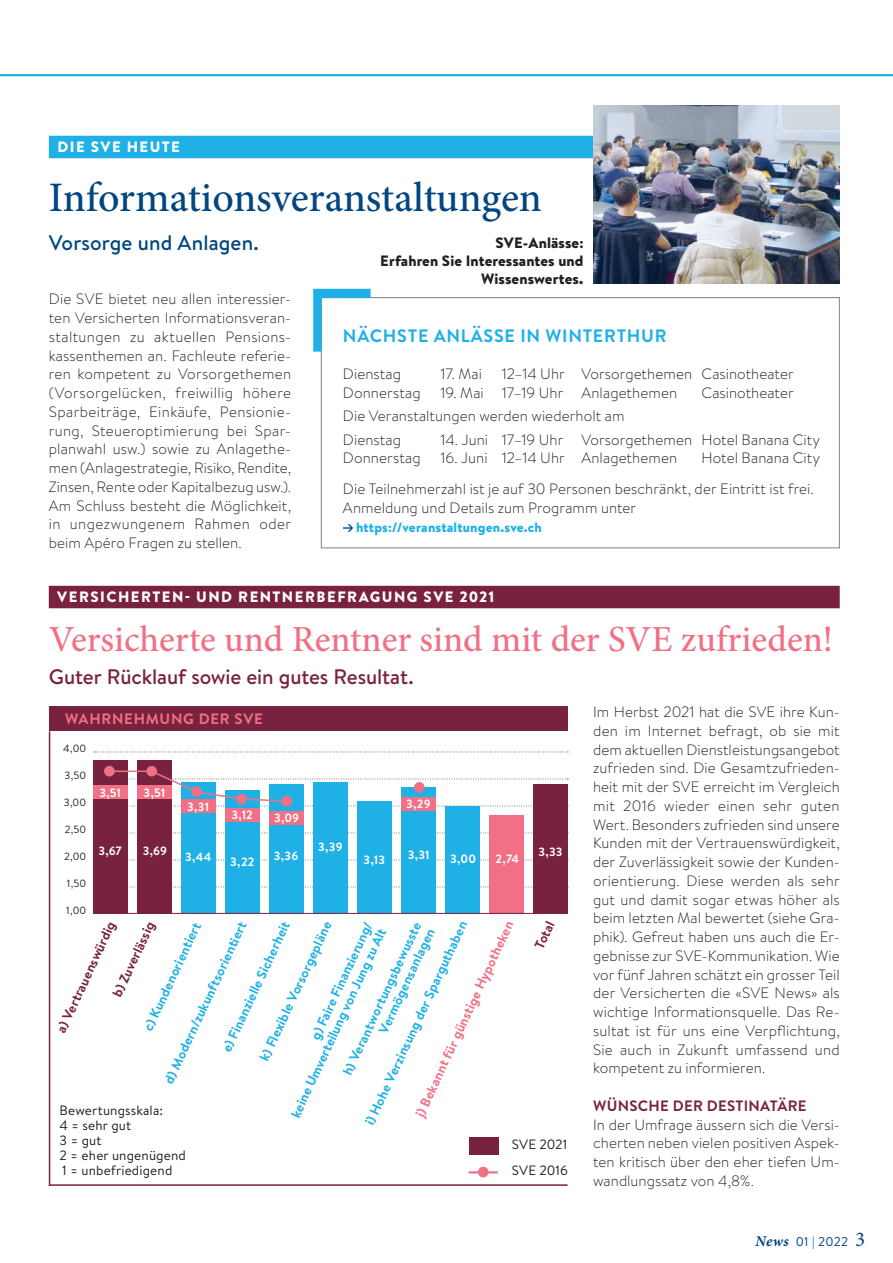
<style>
.page{position:relative;width:893px;height:1263px;background:#fff}
.page>*{position:absolute;margin:0;border:0;box-sizing:border-box;transform-origin:0 0}
.t1{font:500 42px "Minion Pro";letter-spacing:-.005em;color:#004680}
.t2{font:500 36.75px "Minion Pro";color:#f17085}
.t3{font:500 21px "Brandon Text";letter-spacing:-.005em;color:#79223f}
.t4{font:500 21px "Brandon Text";letter-spacing:.005em;color:#004680}
.t5{font:700 18px "Brandon Text";letter-spacing:.04em;color:#1fb0e6}
.t6{font:300 15px/18.8px "Brandon Text";letter-spacing:.005em;color:#231f20;text-align:justify}
.t7{font:900 15px/18px "Brandon Text";letter-spacing:.005em;color:#231f20;text-align:right}
.t8{font:900 15px "Brandon Text";letter-spacing:.1em;color:#fff}
.t9{font:700 15px "Brandon Text";letter-spacing:.02em;color:#79223f}
.t10{font:700 15px "Brandon Text";letter-spacing:.05em;color:#f17085}
.t11{font:700 13.5px/15px "Brandon Text";color:#1fb0e6;text-align:right}
.t12{font:13.5px/15px "Brandon Text";letter-spacing:.01em;color:#231f20}
.t13{font:700 13.5px "Brandon Text";color:#79223f}
.t14{font:900 13.5px "Brandon Text";letter-spacing:.01em;color:#1fb0e6}
.t15{font:700 13.5px "Brandon Text";color:#f17085}
.t16{font:12.75px "Brandon Text";letter-spacing:.02em;color:#004680}
.t17{font:700 12px "Brandon Text";letter-spacing:.005em;color:#fff}
.t18{font:10.5px "Brandon Text";letter-spacing:.02em;color:#231f20}
.s1{font-family:"Minion Pro";font-weight:700;font-style:italic;font-size:15px}
.s2{font-family:"Minion Pro";font-size:21px}
</style>
<div class="page">
<hr style="left:0;top:74px;width:893px;height:2px;background:#1fb0e6">
<div style="left:49px;top:586px;width:791px;height:22px;background:#79223f"></div>
<div style="left:49px;top:136px;width:544px;height:22px;background:#1fb0e6"></div>
<svg style="left:343px;top:524px;width:10px;height:8px"></svg>
<div style="left:321px;top:297px;width:519px;height:251px;border:1px solid #808285"></div>
<svg style="left:313px;top:289px;width:58px;height:63px"></svg>
<hr style="left:49px;top:731px;width:1px;height:455px;background:#79223f">
<hr style="left:49px;top:1184px;width:519px;height:2px;background:#79223f">
<div style="left:49px;top:706px;width:519px;height:25px;background:#79223f"></div>
<div style="left:469px;top:1137px;width:30px;height:17px;background:#79223f"></div>
<hr style="left:469px;top:1171px;width:29px;height:2px;background:#f17085">
<div style="left:478px;top:1167px;width:11px;height:10px;background:#f17085;border-radius:50%"></div>
<svg style="left:127px;top:833px;width:407px;height:1px"></svg>
<svg style="left:127px;top:860px;width:407px;height:1px"></svg>
<svg style="left:127px;top:887px;width:407px;height:1px"></svg>
<div style="left:93px;top:760px;width:34px;height:153px;background:#79223f"></div>
<div style="left:93px;top:786px;width:34px;height:13px;background:#f17085"></div>
<div style="left:138px;top:760px;width:34px;height:153px;background:#79223f"></div>
<div style="left:181px;top:782px;width:34px;height:131px;background:#1fb0e6"></div>
<div style="left:225px;top:790px;width:34px;height:123px;background:#1fb0e6"></div>
<div style="left:269px;top:784px;width:35px;height:129px;background:#1fb0e6"></div>
<div style="left:357px;top:801px;width:34px;height:112px;background:#1fb0e6"></div>
<div style="left:401px;top:787px;width:34px;height:126px;background:#1fb0e6"></div>
<div style="left:446px;top:806px;width:34px;height:107px;background:#1fb0e6"></div>
<div style="left:490px;top:815px;width:34px;height:98px;background:#f17085"></div>
<div style="left:313px;top:782px;width:34px;height:131px;background:#1fb0e6"></div>
<hr style="left:93px;top:913px;width:475px;height:1px;background:#79223f">
<svg style="left:94px;top:752px;width:474px;height:1px"></svg>
<div style="left:534px;top:784px;width:34px;height:129px;background:#79223f"></div>
<div style="left:104px;top:766px;width:11px;height:10px;background:#f17085;border-radius:50%"></div>
<svg style="left:94px;top:770px;width:474px;height:37px"></svg>
<div style="left:146px;top:766px;width:11px;height:10px;background:#f17085;border-radius:50%"></div>
<div style="left:191px;top:786px;width:11px;height:11px;background:#f17085;border-radius:50%"></div>
<div style="left:236px;top:794px;width:11px;height:10px;background:#f17085;border-radius:50%"></div>
<div style="left:281px;top:796px;width:11px;height:10px;background:#f17085;border-radius:50%"></div>
<div style="left:138px;top:786px;width:34px;height:13px;background:#f17085"></div>
<div style="left:181px;top:800px;width:34px;height:13px;background:#f17085"></div>
<div style="left:225px;top:808px;width:34px;height:13px;background:#f17085"></div>
<div style="left:270px;top:811px;width:34px;height:13px;background:#f17085"></div>
<div style="left:401px;top:797px;width:34px;height:14px;background:#f17085"></div>
<img style="left:593px;top:106px;width:247px;height:178px">
<p class="t8" style="left:57px;top:137px;width:124px">DIE SVE HEUTE</p>
<h1 class="t1" style="left:49px;top:169px;width:495px">Informationsveranstaltungen</h1>
<h3 class="t4" style="left:49px;top:228px;width:211px">Vorsorge und Anlagen.</h3>
<p class="t6" style="left:49px;top:289px;width:244px">Die SVE bietet neu allen interessier&shy;ten Versicherten Informationsveran&shy;staltungen zu aktuellen Pensions&shy;kassenthemen an. Fachleute referie&shy;ren kompetent zu Vorsorgethemen (Vorsorgelücken, freiwillig höhere Sparbeiträge, Einkäufe, Pensionie&shy;rung, Steueroptimierung bei Spar&shy;planwahl usw.) sowie zu Anlagethe&shy;men (Anlagestrategie, Risiko, Rendite, Zinsen, Rente oder Kapitalbezug usw.).<br>Am Schluss besteht die Möglichkeit, in ungezwungenem Rahmen oder beim Apéro Fragen zu stellen.</p>
<p class="t7" style="left:380px;top:233px;width:205px">SVE-Anlässe:<br>Erfahren Sie Interessantes und<br>Wissenswertes.</p>
<p class="t5" style="left:343px;top:323px;width:325px">NÄCHSTE ANLÄSSE IN WINTERTHUR</p>
<p class="t6" style="left:343px;top:364px;width:60px">Dienstag</p>
<p class="t6" style="left:440px;top:364px;width:43px">17. Mai</p>
<p class="t6" style="left:502px;top:364px;width:293px">12–14 Uhr Vorsorgethemen Casinotheater</p>
<p class="t6" style="left:343px;top:383px;width:79px">Donnerstag</p>
<p class="t6" style="left:440px;top:383px;width:238px">19. Mai 17–19 Uhr Anlagethemen</p>
<p class="t6" style="left:701px;top:383px;width:94px">Casinotheater</p>
<p class="t6" style="left:343px;top:404px;width:283px;line-height:23.2px">Die Veranstaltungen werden wiederholt am<br>Dienstag</p>
<p class="t6" style="left:440px;top:430px;width:381px">14. Juni 17–19 Uhr Vorsorgethemen Hotel Banana City</p>
<p class="t6" style="left:343px;top:448px;width:79px">Donnerstag</p>
<p class="t6" style="left:440px;top:448px;width:238px">16. Juni 12–14 Uhr Anlagethemen</p>
<p class="t6" style="left:343px;top:442px;width:478px;line-height:30.8px;text-indent:358px">Hotel Banana City<br>Die Teilnehmerzahl ist je auf 30 Personen beschränkt, der Eintritt ist frei.</p>
<p class="t6" style="left:343px;top:498px;width:295px">Anmeldung und Details zum Programm unter</p>
<p class="t14" style="left:356px;top:517px;width:187px">https://veranstaltungen.sve.ch</p>
<p class="t8" style="left:57px;top:587px;width:439px">VERSICHERTEN- UND RENTNERBEFRAGUNG SVE 2021</p>
<h2 class="t2" style="left:49px;top:614px;width:786px">Versicherte und Rentner sind mit der SVE zufrieden!</h2>
<h3 class="t3" style="left:49px;top:662px;width:366px">Guter Rücklauf sowie ein gutes Resultat.</h3>
<p class="t10" style="left:65px;top:709px;width:199px">WAHRNEHMUNG DER SVE</p>
<p class="t18" style="left:63px;top:741px;width:25px">4,00</p>
<p class="t18" style="left:65px;top:768px;width:23px">3,50</p>
<p class="t18" style="left:64px;top:795px;width:24px">3,00</p>
<p class="t18" style="left:65px;top:822px;width:23px">2,50</p>
<p class="t18" style="left:64px;top:849px;width:24px">2,00</p>
<p class="t18" style="left:67px;top:876px;width:21px">1,50</p>
<p class="t18" style="left:66px;top:903px;width:22px">1,00</p>
<p class="t13" style="left:52px;top:1028px;width:123px;rotate:-65deg">a) Vertrauenswürdig</p>
<p class="t17" style="left:99px;top:784px;width:23px">3,51</p>
<p class="t17" style="left:144px;top:784px;width:23px">3,51</p>
<p class="t17" style="left:406px;top:796px;width:26px">3,29</p>
<p class="t17" style="left:187px;top:798px;width:23px">3,31</p>
<p class="t17" style="left:232px;top:806px;width:23px">3,12</p>
<p class="t17" style="left:274px;top:810px;width:27px">3,09</p>
<p class="t17" style="left:318px;top:838px;width:26px">3,39</p>
<p class="t17" style="left:538px;top:844px;width:26px">3,33</p>
<p class="t17" style="left:98px;top:843px;width:25px">3,67</p>
<p class="t17" style="left:143px;top:842px;width:26px">3,69</p>
<p class="t17" style="left:185px;top:849px;width:28px">3,44</p>
<p class="t17" style="left:230px;top:853px;width:26px">3,22</p>
<p class="t17" style="left:274px;top:848px;width:26px">3,36</p>
<p class="t17" style="left:364px;top:851px;width:23px">3,13</p>
<p class="t17" style="left:408px;top:847px;width:23px">3,31</p>
<p class="t17" style="left:450px;top:850px;width:27px">3,00</p>
<p class="t17" style="left:495px;top:850px;width:25px">2,74</p>
<p class="t13" style="left:108px;top:992px;width:83px;rotate:-65deg">b) Zuverlässig</p>
<p class="t13" style="left:530px;top:944px;width:31px;rotate:-65deg">Total</p>
<p class="t11" style="left:219px;top:1048px;width:144px;rotate:-65deg">e) Finanzielle Sicherheit</p>
<p class="t11" style="left:274px;top:1107px;width:209px;rotate:-65deg">g) Faire Finanzierung/<br>keine Umverteilung von Jung zu Alt</p>
<p class="t11" style="left:161px;top:1079px;width:179px;rotate:-65deg">d) Modern/zukunftsorientiert</p>
<p class="t11" style="left:362px;top:1121px;width:225px;rotate:-65deg">i) Hohe Verzinsung der Sparguthaben</p>
<p class="t15" style="left:411px;top:1112px;width:216px;rotate:-65deg">j) Bekannt für günstige Hypotheken</p>
<p class="t11" style="left:140px;top:1027px;width:120px;rotate:-65deg">c) Kundenorientiert</p>
<p class="t11" style="left:256px;top:1057px;width:154px;rotate:-65deg">k) Flexible Vorsorgepläne</p>
<p class="t11" style="left:340px;top:1071px;width:169px;rotate:-65deg">h) Verantwortungsbewusste<br>Vermögensanlagen</p>
<p class="t12" style="left:60px;top:1103px;width:128px">Bewertungsskala:<br>4 = sehr gut<br>3 = gut<br>2 = eher ungenügend<br>1 = unbefriedigend</p>
<p class="t12" style="left:512px;top:1131px;width:58px;line-height:26px">SVE 2021<br>SVE 2016</p>
<p class="t6" style="left:593px;top:702px;width:248px">Im Herbst 2021 hat die SVE ihre Kun&shy;den im Internet befragt, ob sie mit dem aktuellen Dienstleistungsangebot zufrieden sind. Die Gesamtzufrieden&shy;heit mit der SVE erreicht im Vergleich mit 2016 wieder einen sehr guten Wert. Besonders zufrieden sind unsere Kunden mit der Vertrauenswürdigkeit, der Zuverlässigkeit sowie der Kunden&shy;orientierung. Diese werden als sehr gut und damit sogar etwas höher als beim letzten Mal bewertet (siehe Gra&shy;phik). Gefreut haben uns auch die Er&shy;gebnisse zur SVE-Kommunikation. Wie vor fünf Jahren schätzt ein grosser Teil der Versicherten die «SVE News» als wichtige Informationsquelle. Das Re&shy;sultat ist für uns eine Verpflichtung, Sie auch in Zukunft umfassend und kompetent zu informieren.</p>
<p class="t9" style="left:593px;top:1095px;width:215px">WÜNSCHE DER DESTINATÄRE</p>
<p class="t6" style="left:593px;top:1114px;width:248px">In der Umfrage äussern sich die Versi&shy;cherten neben vielen positiven Aspek&shy;ten kritisch über den eher tiefen Um&shy;wandlungssatz von 4,8%.</p>
<p class="t16" style="left:755px;top:1232px;width:111px"><span class="s1">News</span> 01 | 2022 <span class="s2">3</span></p>
</div>
